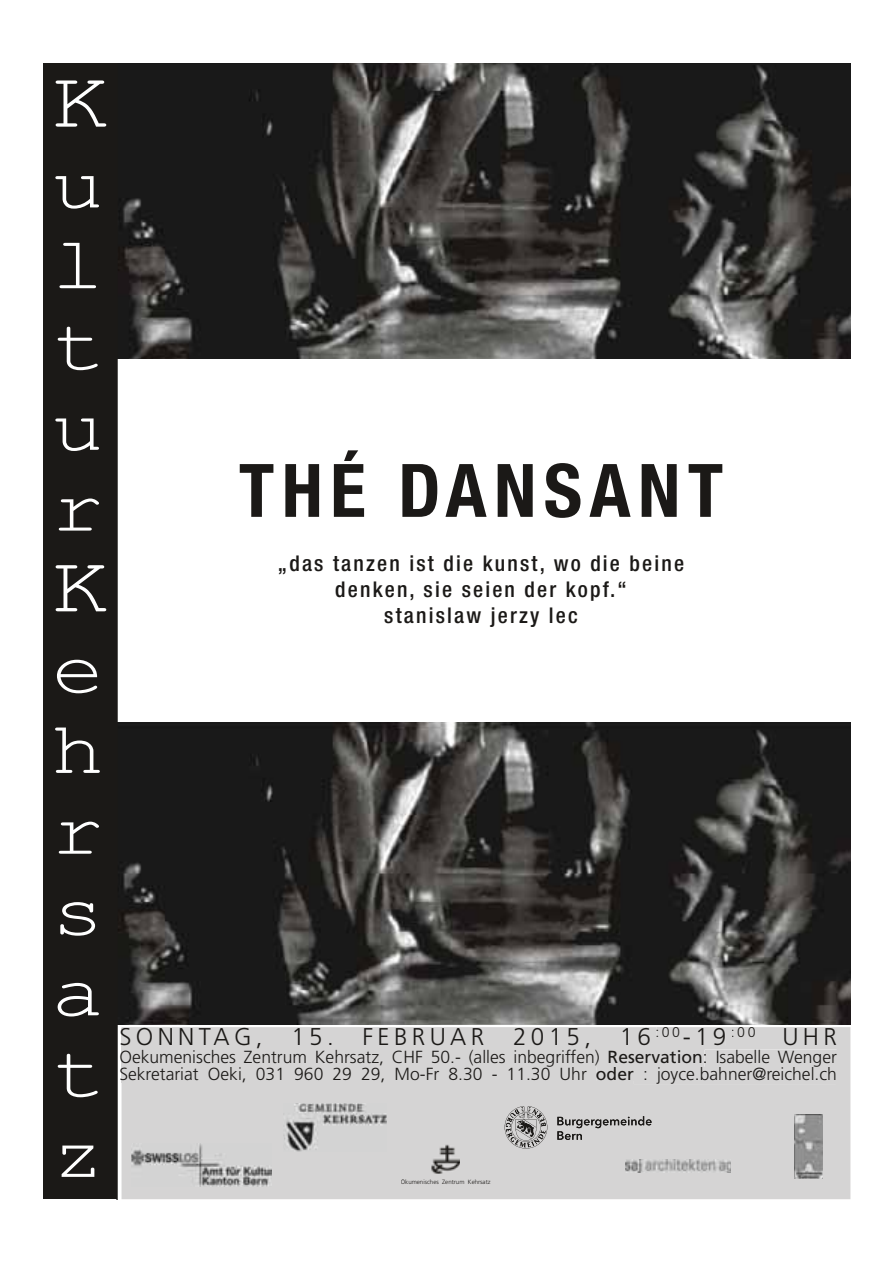
<style>
.page{position:relative;width:893px;height:1263px;background:#fff}
.page>*{position:absolute;margin:0;border:0;box-sizing:border-box;transform-origin:0 0}
.t1{font:80.7px "Courier New";color:#fff;scale:1.18 1}
.t2{font:74.1px/80.8px "Courier New";color:#fff;text-align:justify;scale:1.18 1}
.t3{font:700 condensed 73.8px "Helvetica Neue";letter-spacing:.1em;color:#1b1917}
.t4{font:300 24.3px "Frutiger LT Std";letter-spacing:.18em;color:#1b1917}
.t5{font:500 condensed 21.75px/26.1px "Helvetica Neue";letter-spacing:.1em;color:#1b1917;text-align:center}
.t6{font:300 17.55px/17.5px "Frutiger LT Std";color:#1b1917}
.t7{font:300 6.15px "Frutiger LT Std";color:#1b1917}
.s1{font-weight:400}
</style>
<div class="page">
<img style="left:118px;top:722px;width:732px;height:303px">
<img style="left:118px;top:64px;width:732px;height:295px">
<div style="left:43px;top:64px;width:75px;height:1135px;background:#1b1917"></div>
<div style="left:122px;top:1027px;width:728px;height:172px;background:#d5d4d4"></div>
<div style="left:122px;top:1028px;width:528px;height:20px;background:#d5d4d4"></div>
<div style="left:657px;top:1027px;width:22px;height:10px;background:#d5d4d4"></div>
<div style="left:684px;top:1028px;width:41px;height:17px;background:#d5d4d4"></div>
<div style="left:732px;top:1027px;width:23px;height:10px;background:#d5d4d4"></div>
<div style="left:758px;top:1028px;width:78px;height:17px;background:#d5d4d4"></div>
<div style="left:122px;top:1049px;width:478px;height:17px;background:#d5d4d4"></div>
<div style="left:609px;top:1050px;width:92px;height:13px;background:#d5d4d4"></div>
<div style="left:705px;top:1050px;width:132px;height:16px;background:#d5d4d4"></div>
<div style="left:122px;top:1067px;width:465px;height:16px;background:#d5d4d4"></div>
<div style="left:597px;top:1067px;width:36px;height:13px;background:#d5d4d4"></div>
<div style="left:634px;top:1067px;width:202px;height:17px;background:#d5d4d4"></div>
<img style="left:131px;top:1144px;width:140px;height:42px">
<img style="left:284px;top:1103px;width:103px;height:48px">
<img style="left:432px;top:1145px;width:27px;height:28px">
<div style="left:401px;top:1179px;width:89px;height:5px;background:#d5d4d4"></div>
<svg style="left:505px;top:1106px;width:147px;height:42px;background:#b9b8b8"></svg>
<img style="left:795px;top:1115px;width:27px;height:64px">
<img style="left:626px;top:1159px;width:104px;height:13px">
<h1 class="t1" style="left:51px;top:59px;width:50px">K</h1>
<h2 class="t2" style="left:51px;top:147px;width:46px">u l t u r</h2>
<h1 class="t1" style="left:51px;top:544px;width:50px">K</h1>
<h2 class="t2" style="left:51px;top:632px;width:46px">e h r s a t z</h2>
<h3 class="t3" style="left:239px;top:464px;width:486px">THÉ DANSANT</h3>
<p class="t5" style="left:278px;top:552px;width:408px">„das tanzen ist die kunst, wo die beine denken, sie seien der kopf.“<br>stanislaw jerzy lec</p>
<h3 class="t4" style="left:119px;top:1027px;width:719px">SONNTAG, 15. FEBRUAR 2015, 16 <sup>:00</sup>-19 <sup>:00</sup> UHR</h3>
<p class="t6" style="left:119px;top:1049px;width:719px">Oekumenisches Zentrum Kehrsatz, CHF 50.- (alles inbegriffen) <span class="s1">Reservation</span>: Isabelle Wenger<br>Sekretariat Oeki, 031 960 29 29, Mo-Fr 8.30 - 11.30 Uhr <span class="s1">oder</span> : joyce.bahner@reichel.ch</p>
<p class="t7" style="left:401px;top:1180px;width:91px">Ökumenisches Zentrum Kehrsatz</p>
</div>
